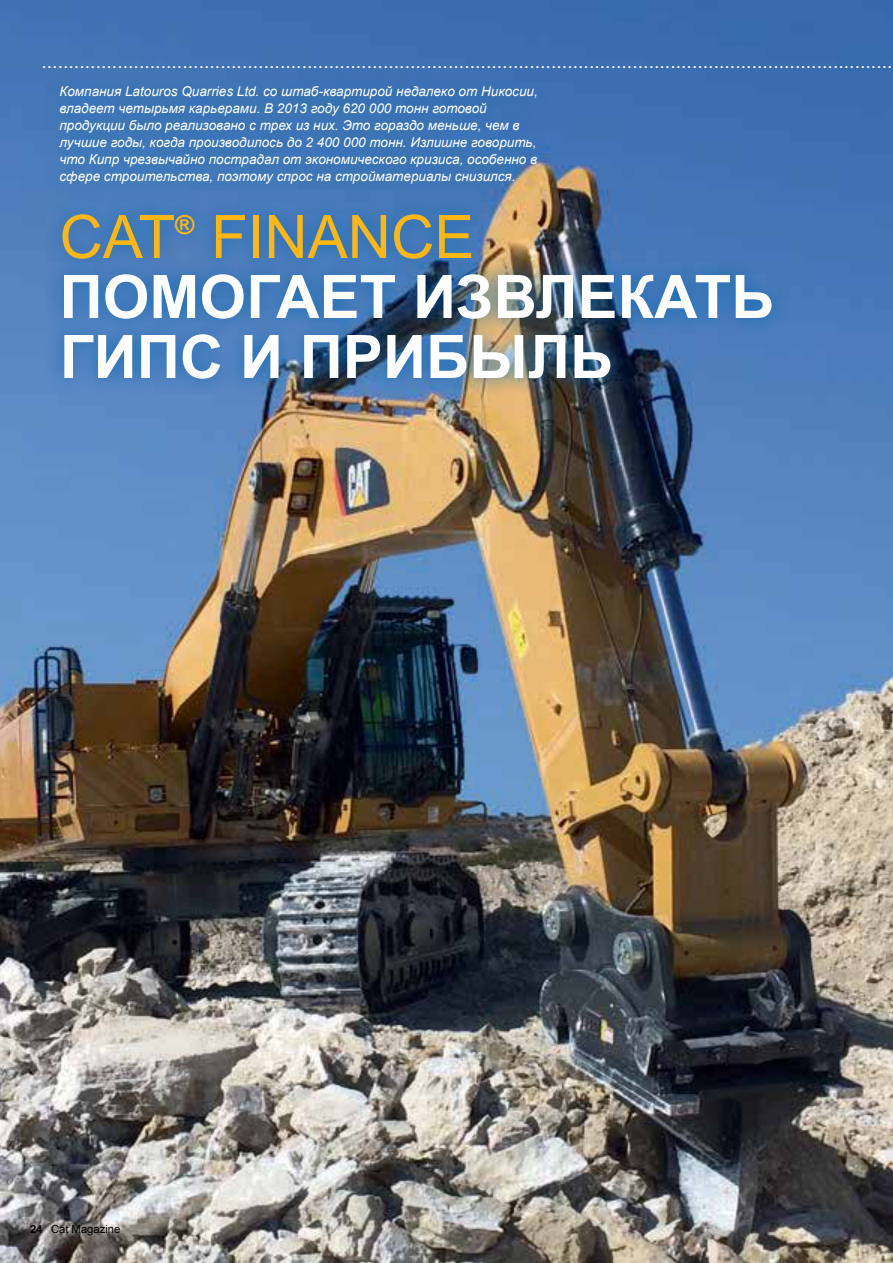
<style>
.page{position:relative;width:893px;height:1263px;background:#fff}
.page>*{position:absolute;margin:0;border:0;box-sizing:border-box;transform-origin:0 0}
.t1{font:700 60px/60px "Arial";color:#fff}
.t2{font:60px "Arial";color:#fdb714}
.t3{font:700 26.1px "Arial";color:#fdb714}
.t4{font:19.5px "Arial";color:#fff}
.t5{font:italic 13.5px/17px "Arial";color:#fff}
.t6{font:11.25px "Arial";color:#000}
.s1{font-weight:700}
</style>
<div class="page">
<img style="left:0;top:0;width:893px;height:1263px">
<div style="left:40px;top:66px;width:853px;height:788px;background:#0066b3;opacity:.75"></div>
<hr style="left:892px;top:66px;width:1px;height:788px;background:#0066b3;opacity:.75">
<h3 class="t4" style="left:41px;top:48px;width:853px">.............................................................................................................................................................</h3>
<p class="t5" style="left:60px;top:83px;width:480px">Компания Latouros Quarries Ltd. со штаб-квартирой недалеко от Никосии, владеет четырьмя карьерами. В 2013 году 620 000 тонн готовой продукции было реализовано с трех из них. Это гораздо меньше, чем в лучшие годы, когда производилось до 2 400 000 тонн. Излишне говорить, что Кипр чрезвычайно пострадал от экономического кризиса, особенно в сфере строительства, поэтому спрос на стройматериалы снизился.</p>
<h1 class="t2" style="left:60px;top:198px;width:117px">CAT</h1>
<h2 class="t3" style="left:175px;top:208px;width:21px">®</h2>
<h1 class="t2" style="left:211px;top:198px;width:265px">FINANCE</h1>
<h1 class="t1" style="left:60px;top:269px;width:716px">ПОМОГАЕТ ИЗВЛЕКАТЬ<br>ГИПС И ПРИБЫЛЬ</h1>
<p class="t6" style="left:34px;top:1222px;width:38px"><span class="s1">24</span> Cat</p>
<p class="t6" style="left:30px;top:1222px;width:92px"><span class="s1">24</span> Cat Magazine</p>
</div>
